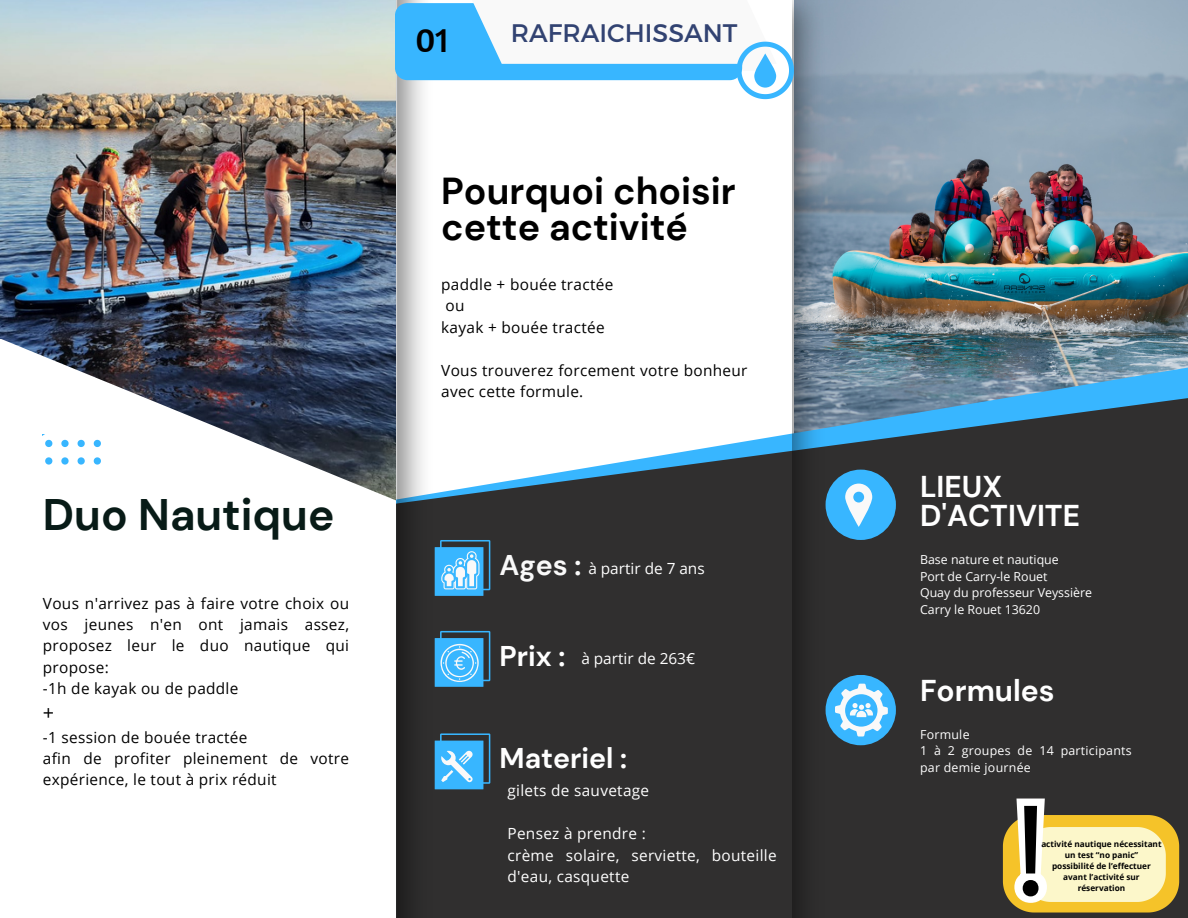
<style>
.page{position:relative;width:1188px;height:918px;background:#fff}
.page>*{position:absolute;margin:0;border:0;box-sizing:border-box;transform-origin:0 0}
.t1{font:700 44.1px "DM Sans";color:#081b17}
.t2{font:700 37.5px/36px "DM Sans";color:#000}
.t3{font:35.55px "Amaranth";color:#000}
.t4{font:700 30px/29.2px "DM Sans";color:#fff}
.t5{font:700 28.5px "DM Sans";color:#fff}
.t6{font:700 28.5px "DM Sans";color:#f9f9f9}
.t7{font:25.35px "Montserrat";color:#324372}
.t8{font:19.8px "Open Sans";color:#000}
.t9{font:15.3px/21.3px "Open Sans";letter-spacing:.02em;color:#000}
.t10{font:15.3px/21.3px "Open Sans";letter-spacing:.02em;color:#fff}
.t11{font:15.3px "Open Sans";color:#fff}
.t12{font:12.45px "Open Sans";color:#fff}
.t13{font:12.45px/16.5px "Open Sans";letter-spacing:.02em;color:#fff}
.t14{font:700 8.25px/10.9px "Open Sans";color:#000;text-align:center}
</style>
<div class="page">
<img style="left:827px;top:0;width:361px;height:371px">
<svg style="left:435px;top:371px;width:753px;height:547px;fill:#302f2f"></svg>
<img style="left:0;top:0;width:393px;height:339px">
<svg style="left:1px;top:339px;width:392px;height:160px"></svg>
<img style="left:393px;top:0;width:42px;height:918px">
<img style="left:792px;top:0;width:35px;height:918px">
<div style="left:826px;top:470px;width:70px;height:70px;background:#38b6ff;border-radius:50%"></div>
<div style="left:826px;top:675px;width:70px;height:70px;background:#38b6ff;border-radius:50%"></div>
<svg style="left:43px;top:435px;width:58px;height:30px"></svg>
<div style="left:435px;top:547px;width:48px;height:49px;background:#38b6ff"></div>
<svg style="left:440px;top:540px;width:50px;height:50px"></svg>
<div style="left:435px;top:638px;width:48px;height:49px;background:#38b6ff"></div>
<svg style="left:440px;top:631px;width:50px;height:57px"></svg>
<div style="left:435px;top:741px;width:48px;height:48px;background:#38b6ff"></div>
<svg style="left:845px;top:484px;width:27px;height:43px"></svg>
<svg style="left:440px;top:733px;width:50px;height:51px"></svg>
<svg style="left:835px;top:684px;width:53px;height:53px"></svg>
<svg style="left:395px;top:0;width:399px;height:99px"></svg>
<svg style="left:1003px;top:799px;width:176px;height:114px"></svg>
<h2 class="t1" style="left:43px;top:486px;width:293px">Duo Nautique</h2>
<p class="t9" style="left:43px;top:592px;width:308px">Vous n'arrivez pas à faire votre choix ou vos jeunes n'en ont jamais assez, proposez leur le duo nautique qui propose:<br>-1h de kayak ou de paddle</p>
<p class="t8" style="left:43px;top:699px;width:13px">+</p>
<p class="t9" style="left:43px;top:726px;width:308px">-1 session de bouée tractée<br>afin de profiter pleinement de votre expérience, le tout à prix réduit</p>
<p class="t3" style="left:416px;top:17px;width:35px">01</p>
<p class="t7" style="left:511px;top:17px;width:228px">RAFR<sub>o</sub> AICHISSANT</p>
<h6 class="t2" style="left:441px;top:174px;width:296px">Pourquoi choisir cette activité</h6>
<p class="t9" style="left:441px;top:274px;width:174px">paddle + bouée tractée ou<br>kayak + bouée tractée</p>
<p class="t9" style="left:441px;top:359px;width:308px">Vous trouverez forcement votre bonheur avec cette formule.</p>
<p class="t6" style="left:500px;top:547px;width:83px">Ages :</p>
<p class="t11" style="left:588px;top:557px;width:118px">à partir de 7 ans</p>
<h5 class="t5" style="left:500px;top:638px;width:67px">Prix :</h5>
<p class="t11" style="left:581px;top:648px;width:115px">à partir de 263€</p>
<p class="t5" style="left:500px;top:740px;width:129px">Materiel :</p>
<h5 class="t10" style="left:508px;top:780px;width:143px">gilets de sauvetage</h5>
<h6 class="t10" style="left:508px;top:823px;width:271px">Pensez à prendre :<br>crème solaire, serviette, bouteille d'eau, casquette</h6>
<p class="t4" style="left:920px;top:472px;width:162px">LIEUX<br>D'ACTIVITE</p>
<p class="t12" style="left:920px;top:551px;width:140px">Base nature et nautique</p>
<h3 class="t12" style="left:920px;top:567px;width:129px">Port de Carry-le Rouet</h3>
<h6 class="t12" style="left:920px;top:584px;width:174px">Quay du professeur Veyssière</h6>
<h6 class="t12" style="left:920px;top:600px;width:122px">Carry le Rouet 13620</h6>
<p class="t4" style="left:920px;top:676px;width:136px">Formules</p>
<p class="t13" style="left:920px;top:726px;width:51px">Formule</p>
<h6 class="t13" style="left:920px;top:742px;width:213px">1 à 2 groupes de 14 participants par demie journée</h6>
<h5 class="t14" style="left:1041px;top:838px;width:122px">activité nautique nécessitant un test “no panic”</h5>
<h6 class="t14" style="left:1052px;top:860px;width:100px">possibilité de l’effectuer avant l’activité sur réservation</h6>
</div>
